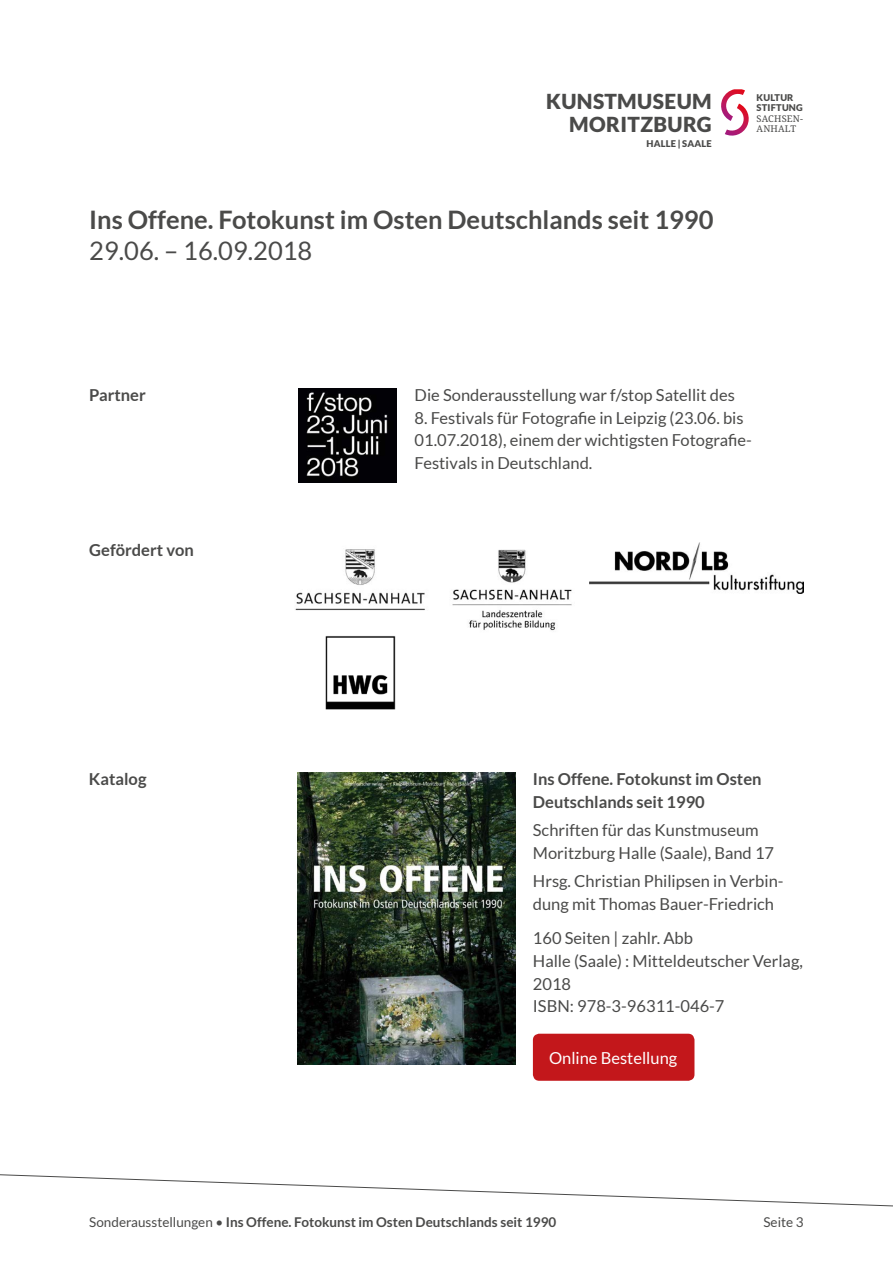
<style>
.page{position:relative;width:893px;height:1263px;background:#fff}
.page>*{position:absolute;margin:0;border:0;box-sizing:border-box;transform-origin:0 0}
.t1{font:700 25.5px "Lato";color:#4a4a49}
.t2{font:25.5px "Lato";color:#4a4a49}
.t3{font:900 20.85px/23.2px "Lato";letter-spacing:.02em;color:#4a4a49;text-align:right}
.t4{font:16.5px/22.5px "Lato";color:#4a4a49}
.t5{font:700 16.5px/22.5px "Lato";color:#4a4a49}
.t6{font:16.5px "Lato";color:#fff}
.t7{font:700 13.5px "Lato";color:#4a4a49}
.t8{font:13.5px "Lato";color:#4a4a49}
.t9{font:900 9.3px/10.5px "Lato";letter-spacing:.02em;color:#4a4a49}
.t10{font:9.3px/10.5px "Noto Serif";letter-spacing:.02em;color:#4a4a49}
.s1{font-weight:400}
</style>
<div class="page">
<svg style="left:721px;top:89px;width:28px;height:47px"></svg>
<svg style="left:0;top:1174px;width:893px;height:33px"></svg>
<img style="left:325px;top:636px;width:71px;height:74px">
<img style="left:295px;top:549px;width:130px;height:62px">
<img style="left:299px;top:388px;width:97px;height:95px">
<img style="left:452px;top:549px;width:120px;height:82px">
<img style="left:590px;top:542px;width:214px;height:52px">
<img style="left:298px;top:772px;width:218px;height:292px">
<div style="left:533px;top:1034px;width:161px;height:47px;background:#c3171b;border-radius:6px"></div>
<p class="t3" style="left:546px;top:89px;width:167px">KUNSTMUSEUM<br>MORITZBURG</p>
<p class="t9" style="left:647px;top:139px;width:67px">HALLE | SAALE</p>
<h1 class="t1" style="left:89px;top:205px;width:626px">Ins Offene. Fotokunst im Osten Deutschlands seit 1990</h1>
<h1 class="t2" style="left:89px;top:236px;width:225px">29.06. – 16.09.2018</h1>
<p class="t9" style="left:757px;top:92px;width:48px">KULTUR<br>STIFTUNG</p>
<p class="t10" style="left:757px;top:113px;width:48px">SACHSEN-<br>ANHALT</p>
<p class="t5" style="left:89px;top:384px;width:58px">Partner</p>
<p class="t5" style="left:89px;top:538px;width:106px">Gefördert von</p>
<p class="t4" style="left:415px;top:384px;width:322px">Die Sonderausstellung war f/stop Satellit des</p>
<p class="t4" style="left:415px;top:406px;width:339px">8. Festivals für Fotografie in Leipzig (23.06. bis<br>01.07.2018), einem der wichtigsten Fotografie-<br>Festivals in Deutschland.</p>
<p class="t5" style="left:89px;top:768px;width:59px">Katalog</p>
<p class="t5" style="left:533px;top:768px;width:230px">Ins Offene. Fotokunst im Osten<br>Deutschlands seit 1990</p>
<p class="t4" style="left:533px;top:819px;width:243px">Schriften für das Kunstmuseum<br>Moritzburg Halle (Saale), Band 17</p>
<p class="t4" style="left:533px;top:870px;width:252px">Hrsg. Christian Philipsen in Verbin&shy;dung mit Thomas Bauer-Friedrich</p>
<p class="t4" style="left:533px;top:927px;width:272px">160 Seiten | zahlr. Abb<br>Halle (Saale) : Mitteldeutscher Verlag,<br>2018<br>ISBN: 978-3-96311-046-7</p>
<p class="t6" style="left:549px;top:1049px;width:130px">Online Bestellung</p>
<p class="t7" style="left:89px;top:1214px;width:469px"><span class="s1">Sonderausstellungen •</span> Ins Offene. Fotokunst im Osten Deutschlands seit 1990</p>
<p class="t8" style="left:763px;top:1214px;width:42px">Seite 3</p>
</div>
